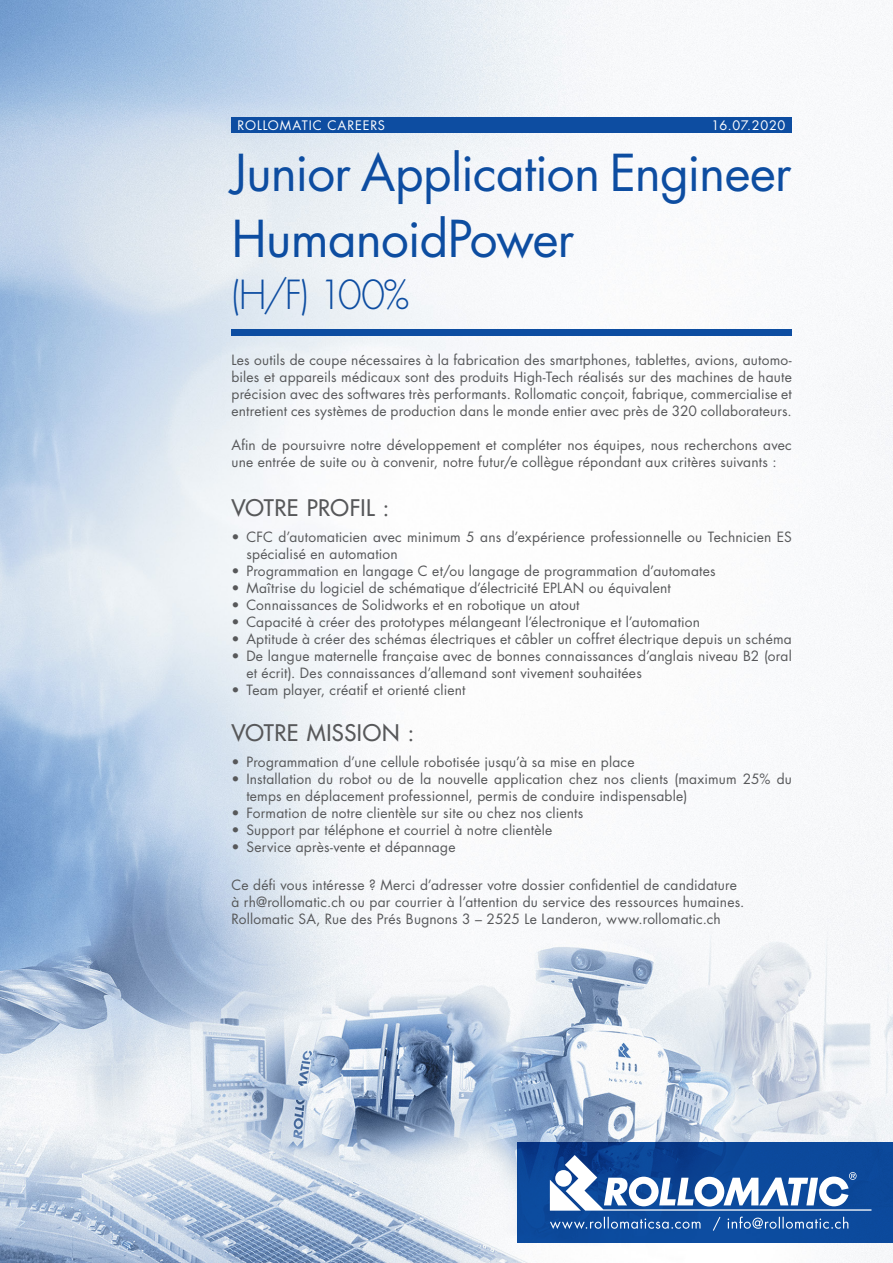
<style>
.page{position:relative;width:893px;height:1263px;background:#fff}
.page>*{position:absolute;margin:0;border:0;box-sizing:border-box;transform-origin:0 0}
.t1{font:49.5px/66px "Futura Std";letter-spacing:-.015em;color:#0d4da1}
.t2{font:300 39px "Futura Std";color:#0d4da1}
.t3{font:22.2px "Futura";letter-spacing:.02em;color:#57585a}
.t4{font:13.8px/17px "Futura Std";letter-spacing:.015em;color:#57585a}
.t5{font:12.75px "Futura Std";letter-spacing:.06em;color:#fff}
</style>
<div class="page">
<img style="left:0;top:0;width:893px;height:1263px">
<div style="left:518px;top:1142px;width:375px;height:101px;background:#0d4da1"></div>
<svg style="left:550px;top:1155px;width:321px;height:76px"></svg>
<div style="left:231px;top:329px;width:561px;height:6px;background:#0d4da1"></div>
<div style="left:231px;top:117px;width:561px;height:15px;background:#0d4da1"></div>
<p class="t5" style="left:237px;top:117px;width:149px">ROLLOMATIC CAREERS</p>
<p class="t5" style="left:712px;top:117px;width:75px">16.07.2020</p>
<h1 class="t1" style="left:231px;top:140px;width:562px">Junior Application Engineer<br>HumanoidPower</h1>
<h2 class="t2" style="left:231px;top:271px;width:179px">(H/F) 100%</h2>
<p class="t4" style="left:231px;top:352px;width:562px;text-align:justify">Les outils de coupe nécessaires à la fabrication des smartphones, tablettes, avions, automo&shy;biles et appareils médicaux sont des produits High-Tech réalisés sur des machines de haute précision avec des softwares très performants. Rollomatic conçoit, fabrique, commercialise et entretient ces systèmes de production dans le monde entier avec près de 320 collaborateurs.</p>
<p class="t4" style="left:231px;top:436px;width:562px">Afin de poursuivre notre développement et compléter nos équipes, nous recherchons avec une entrée de suite ou à convenir, notre futur/e collègue répondant aux critères suivants :</p>
<h3 class="t3" style="left:231px;top:493px;width:159px">VOTRE PROFIL :</h3>
<p class="t4" style="left:246px;top:528px;width:547px;text-indent:-15px">• CFC d’automaticien avec minimum 5 ans d’expérience professionnelle ou Technicien ES spécialisé en automation</p>
<p class="t4" style="left:231px;top:562px;width:486px">• Programmation en langage C et/ou langage de programmation d’automates</p>
<p class="t4" style="left:231px;top:579px;width:441px">• Maîtrise du logiciel de schématique d’électricité EPLAN ou équivalent</p>
<p class="t4" style="left:231px;top:596px;width:350px">• Connaissances de Solidworks et en robotique un atout</p>
<p class="t4" style="left:231px;top:613px;width:470px">• Capacité à créer des prototypes mélangeant l’électronique et l’automation</p>
<p class="t4" style="left:231px;top:630px;width:562px">• Aptitude à créer des schémas électriques et câbler un coffret électrique depuis un schéma</p>
<p class="t4" style="left:246px;top:647px;width:547px;text-indent:-15px">• De langue maternelle française avec de bonnes connaissances d’anglais niveau B2 (oral et écrit). Des connaissances d’allemand sont vivement souhaitées</p>
<p class="t4" style="left:231px;top:681px;width:236px">• Team player, créatif et orienté client</p>
<h3 class="t3" style="left:231px;top:719px;width:184px">VOTRE MISSION :</h3>
<p class="t4" style="left:231px;top:754px;width:405px">• Programmation d’une cellule robotisée jusqu’à sa mise en place</p>
<p class="t4" style="left:246px;top:771px;width:547px;text-indent:-15px">• Installation du robot ou de la nouvelle application chez nos clients (maximum 25% du temps en déplacement professionnel, permis de conduire indispensable)</p>
<p class="t4" style="left:231px;top:805px;width:353px">• Formation de notre clientèle sur site ou chez nos clients</p>
<p class="t4" style="left:231px;top:822px;width:322px">• Support par téléphone et courriel à notre clientèle</p>
<p class="t4" style="left:231px;top:839px;width:226px">• Service après-vente et dépannage</p>
<p class="t4" style="left:231px;top:877px;width:514px">Ce défi vous intéresse ? Merci d’adresser votre dossier confidentiel de candidature à rh@rollomatic.ch ou par courrier à l’attention du service des ressources humaines.<br>Rollomatic SA, Rue des Prés Bugnons 3 – 2525 Le Landeron, www.rollomatic.ch</p>
</div>
